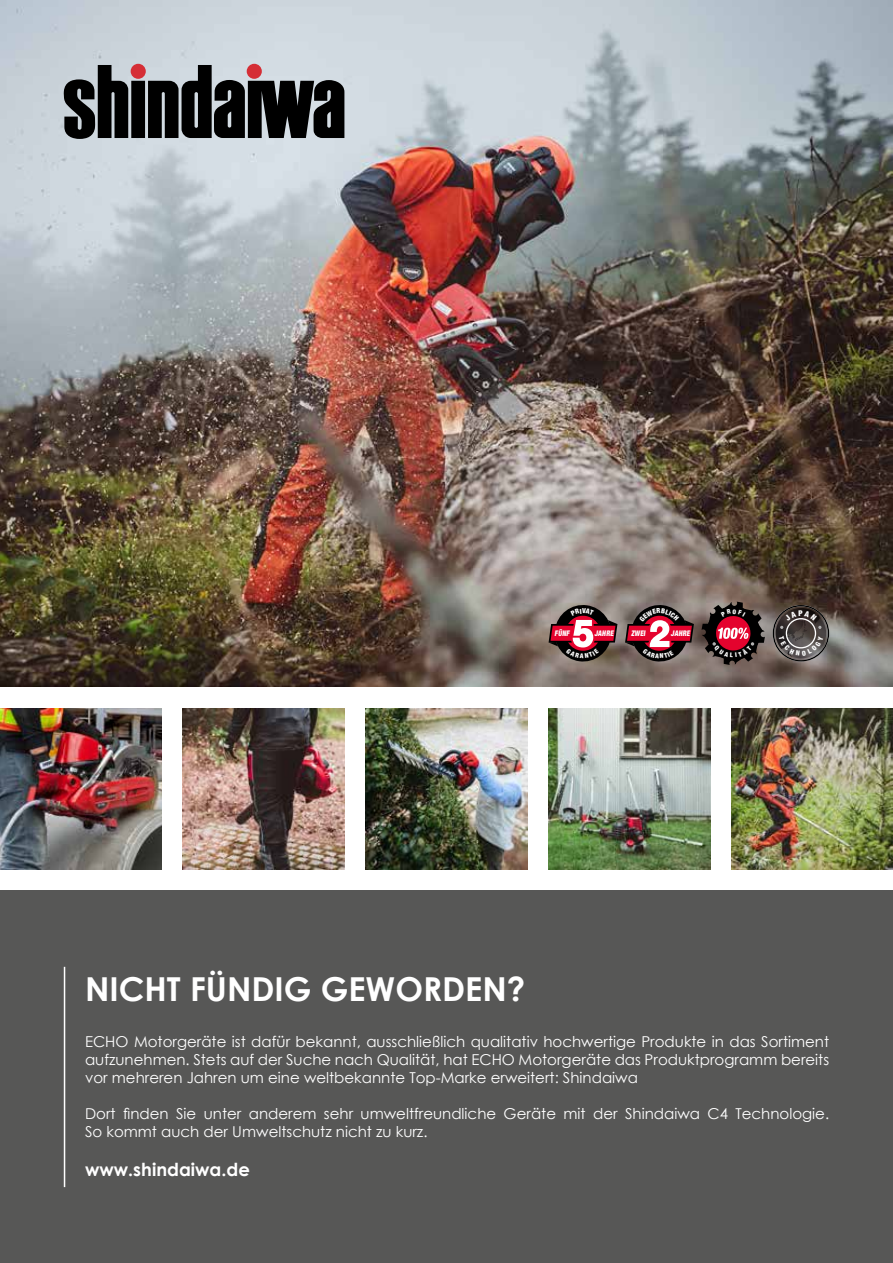
<style>
.page{position:relative;width:893px;height:1263px;background:#fff}
.page>*{position:absolute;margin:0;border:0;box-sizing:border-box;transform-origin:0 0}
.t1{font:700 33px "Century Gothic";color:#fff}
.t2{font:700 18px "Century Gothic";color:#fff}
.t3{font:15px/18px "Century Gothic";color:#fff;text-align:justify}
.t4{font:900 condensed 7.8px "Helvetica Neue";color:#fff;scale:.89 1}
</style>
<div class="page">
<img style="left:0;top:708px;width:162px;height:162px">
<img style="left:183px;top:708px;width:161px;height:162px">
<img style="left:0;top:0;width:893px;height:686px">
<img style="left:549px;top:708px;width:161px;height:162px">
<img style="left:731px;top:708px;width:162px;height:162px">
<img style="left:366px;top:708px;width:161px;height:162px">
<div style="left:0;top:891px;width:893px;height:372px;background:#575756"></div>
<div style="left:131px;top:81px;width:14px;height:57px;background:#000"></div>
<div style="left:131px;top:64px;width:15px;height:15px;background:#d52e36;border-radius:50%"></div>
<svg style="left:64px;top:65px;width:64px;height:74px;background:#434648"></svg>
<svg style="left:148px;top:65px;width:196px;height:73px;background:#454649"></svg>
<hr style="left:64px;top:967px;width:1px;height:220px;background:#fff">
<svg style="left:625px;top:603px;width:69px;height:60px;background:#7b4048"></svg>
<svg style="left:549px;top:603px;width:68px;height:60px;background:#7f454c"></svg>
<svg style="left:702px;top:602px;width:63px;height:63px;background:#63343a"></svg>
<svg style="left:773px;top:605px;width:56px;height:56px;background:#534d4a"></svg>
<p class="t4" style="left:555px;top:627px;width:20px">FÜNF</p>
<p class="t4" style="left:594px;top:627px;width:25px">JAHRE</p>
<p class="t4" style="left:631px;top:627px;width:20px">ZWEI</p>
<p class="t4" style="left:671px;top:627px;width:25px">JAHRE</p>
<h1 class="t1" style="left:85px;top:964px;width:442px">NICHT FÜNDIG GEWORDEN?</h1>
<p class="t3" style="left:85px;top:1032px;width:746px">ECHO Motorgeräte ist dafür bekannt, ausschließlich qualitativ hochwertige Produkte in das Sortiment aufzunehmen. Stets auf der Suche nach Qualität, hat ECHO Motorgeräte das Produktprogramm bereits vor mehreren Jahren um eine weltbekannte Top-Marke erweitert: Shindaiwa</p>
<p class="t3" style="left:85px;top:1104px;width:746px">Dort finden Sie unter anderem sehr umweltfreundliche Geräte mit der Shindaiwa C4 Technologie.<br>So kommt auch der Umweltschutz nicht zu kurz.</p>
<p class="t2" style="left:85px;top:1156px;width:166px">www.shindaiwa.de</p>
</div>
